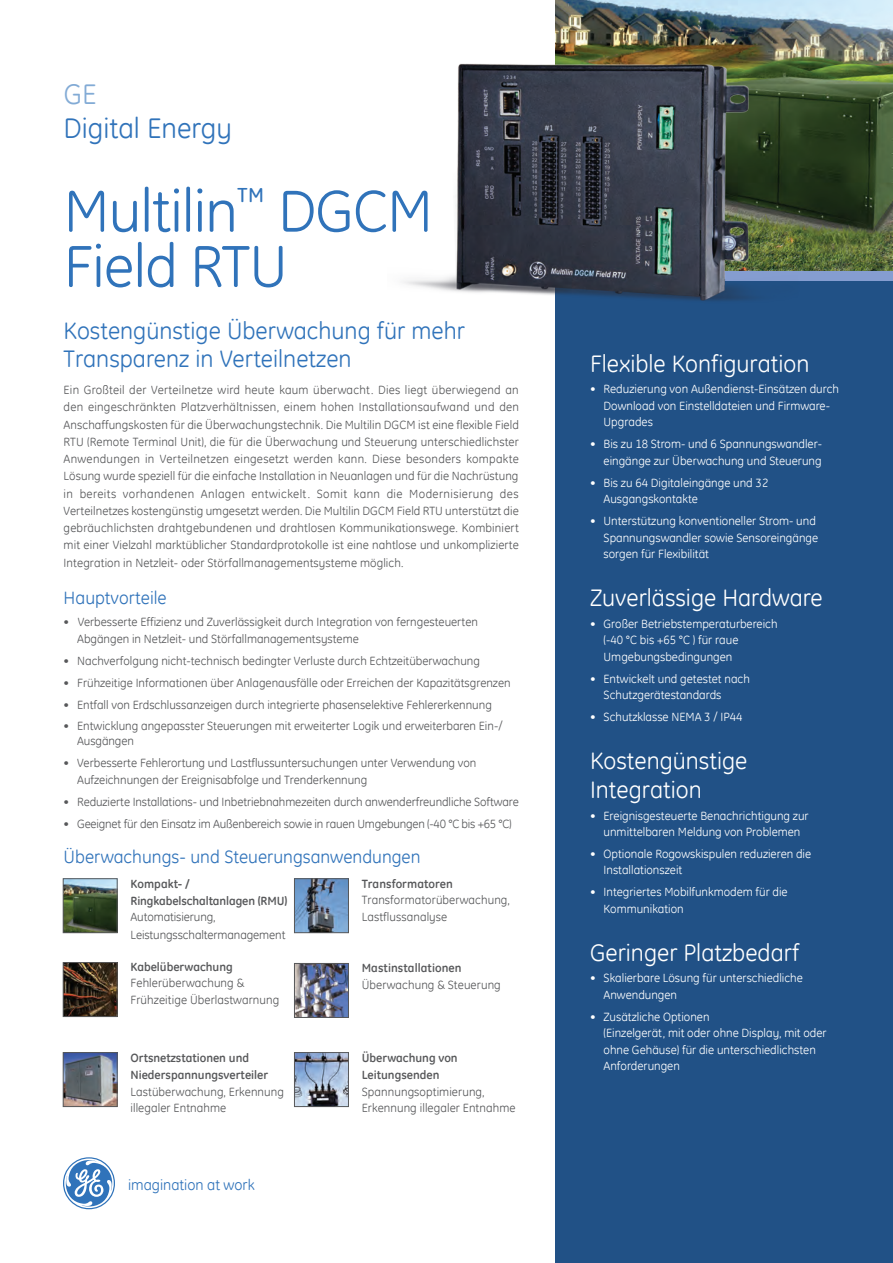
<style>
.page{position:relative;width:893px;height:1263px;background:#fff}
.page>*{position:absolute;margin:0;border:0;box-sizing:border-box;transform-origin:0 0}
.t1{font:72px "GE Logo Font";color:#3073ba}
.t2{font:60px/55.2px "GE Inspira";letter-spacing:-.015em;color:#3073ba}
.t3{font:28.5px/33.5px "GE Inspira";color:#3073ba}
.Heading_2_White{font:24px/28.8px "GE Inspira";color:#fff}
.Heading_2{font:24px/28.8px "GE Inspira";color:#3073ba}
.Heading_3{font:18px "GE Inspira";color:#3073ba}
.t4{font:15px "GE Inspira";color:#3073ba}
.Copy{font:12px/17.2px "GE Inspira";color:#57585a}
.t5{font:12px/16.5px "GE Inspira";color:#fff}
.Sub-Section_heading{font:700 12px/17.2px "GE Inspira";color:#57585a}
.Copy-2{font:700 12px/17.2px "GE Inspira";letter-spacing:.005em;color:#57585a}
</style>
<div class="page">
<img style="left:555px;top:0;width:338px;height:271px">
<div style="left:555px;top:274px;width:338px;height:989px;background:#215186"></div>
<div style="left:567px;top:271px;width:326px;height:10px;background:#859dd0"></div>
<img style="left:403px;top:41px;width:397px;height:260px">
<img style="left:65px;top:880px;width:50px;height:51px">
<div style="left:63px;top:878px;width:54px;height:55px;border:1px solid #57585a"></div>
<img style="left:65px;top:964px;width:50px;height:51px">
<div style="left:63px;top:962px;width:54px;height:55px;border:1px solid #57585a"></div>
<img style="left:65px;top:1054px;width:50px;height:51px">
<div style="left:63px;top:1052px;width:54px;height:55px;border:1px solid #57585a"></div>
<img style="left:296px;top:880px;width:51px;height:51px">
<div style="left:294px;top:878px;width:55px;height:55px;border:1px solid #57585a"></div>
<img style="left:296px;top:965px;width:51px;height:51px">
<div style="left:294px;top:963px;width:55px;height:55px;border:1px solid #57585a"></div>
<img style="left:296px;top:1054px;width:51px;height:51px">
<div style="left:294px;top:1052px;width:55px;height:55px;border:1px solid #57585a"></div>
<h3 class="t3" style="left:64px;top:77px;width:170px">GE<br>Digital Energy</h3>
<p class="t2" style="left:64px;top:182px;width:371px">Multilin<sup>™</sup> DGCM<br>Field RTU</p>
<p class="Heading_2" style="left:64px;top:315px;width:403px">Kostengünstige Überwachung für mehr<br>Transparenz in Verteilnetzen</p>
<p class="Copy" style="left:64px;top:381px;width:457px;text-align:justify">Ein Großteil der Verteilnetze wird heute kaum überwacht. Dies liegt überwiegend an den eingeschränkten Platzverhältnissen, einem hohen Installationsaufwand und den Anschaffungskosten für die Überwachungstechnik. Die Multilin DGCM ist eine flexible Field RTU (Remote Terminal Unit), die für die Überwachung und Steuerung unterschiedlichster Anwendungen in Verteilnetzen eingesetzt werden kann. Diese besonders kompakte Lösung wurde speziell für die einfache Installation in Neuanlagen und für die Nachrüstung in bereits vorhandenen Anlagen entwickelt. Somit kann die Modernisierung des Verteilnetzes kostengünstig umgesetzt werden. Die Multilin DGCM Field RTU unterstützt die gebräuchlichsten drahtgebundenen und drahtlosen Kommunikationswege. Kombiniert mit einer Vielzahl marktüblicher Standardprotokolle ist eine nahtlose und unkomplizierte Integration in Netzleit- oder Störfallmanagementsysteme möglich.</p>
<p class="Heading_3" style="left:64px;top:587px;width:105px">Hauptvorteile</p>
<p class="Copy" style="left:77px;top:614px;width:402px;line-height:16.5px;text-indent:-14px">• Verbesserte Effizienz und Zuverlässigkeit durch Integration von ferngesteuerten<br>Abgängen in Netzleit- und Störfallmanagementsysteme</p>
<p class="Copy" style="left:64px;top:652px;width:418px">• Nachverfolgung nicht-technisch bedingter Verluste durch Echtzeitüberwachung</p>
<p class="Copy" style="left:64px;top:674px;width:449px">• Frühzeitige Informationen über Anlagenausfälle oder Erreichen der Kapazitätsgrenzen</p>
<p class="Copy" style="left:64px;top:695px;width:430px">• Entfall von Erdschlussanzeigen durch integrierte phasenselektive Fehlererkennung</p>
<p class="Copy" style="left:77px;top:718px;width:427px;line-height:15px;text-indent:-14px">• Entwicklung angepasster Steuerungen mit erweiterter Logik und erweiterbaren Ein-/<br>Ausgängen</p>
<p class="Copy" style="left:77px;top:755px;width:401px;line-height:16.5px;text-indent:-14px">• Verbesserte Fehlerortung und Lastflussuntersuchungen unter Verwendung von<br>Aufzeichnungen der Ereignisabfolge und Trenderkennung</p>
<p class="Copy" style="left:64px;top:793px;width:457px">• Reduzierte Installations- und Inbetriebnahmezeiten durch anwenderfreundliche Software</p>
<p class="Copy" style="left:64px;top:815px;width:450px">• Geeignet für den Einsatz im Außenbereich sowie in rauen Umgebungen (-40 °C bis +65 °C)</p>
<p class="Heading_3" style="left:64px;top:845px;width:358px">Überwachungs- und Steuerungsanwendungen</p>
<p class="Copy-2" style="left:130px;top:874px;width:158px">Kompakt- /<br>Ringkabelschaltanlagen (RMU)</p>
<p class="Copy" style="left:130px;top:908px;width:156px">Automatisierung,<br>Leistungsschaltermanagement</p>
<p class="Sub-Section_heading" style="left:130px;top:957px;width:104px">Kabelüberwachung</p>
<p class="Copy" style="left:130px;top:974px;width:115px">Fehlerüberwachung &amp;</p>
<p class="Copy" style="left:130px;top:990px;width:150px">Frühzeitige Überlastwarnung</p>
<p class="Copy-2" style="left:362px;top:874px;width:93px">Transformatoren</p>
<p class="Copy" style="left:362px;top:891px;width:150px">Transformatorüberwachung,<br>Lastflussanalyse</p>
<p class="Copy-2" style="left:362px;top:958px;width:101px">Mastinstallationen</p>
<p class="Copy" style="left:362px;top:976px;width:141px">Überwachung &amp; Steuerung</p>
<p class="Sub-Section_heading" style="left:130px;top:1049px;width:139px">Ortsnetzstationen und<br>Niederspannungsverteiler</p>
<p class="Copy" style="left:130px;top:1083px;width:155px;line-height:16.5px">Lastüberwachung, Erkennung illegaler Entnahme</p>
<h1 class="t1" style="left:63px;top:1142px;width:53px">g</h1>
<p class="t4" style="left:128px;top:1175px;width:128px">imagination at work</p>
<p class="Sub-Section_heading" style="left:362px;top:1049px;width:97px">Überwachung von<br>Leitungsenden</p>
<p class="Copy" style="left:362px;top:1083px;width:155px;line-height:16.5px">Spannungsoptimierung,<br>Erkennung illegaler Entnahme</p>
<p class="Heading_2_White" style="left:590px;top:348px;width:221px">Flexible Konfiguration</p>
<p class="t5" style="left:604px;top:381px;width:237px;text-indent:-14px">• Reduzierung von Außendienst-Einsätzen durch<br>Download von Einstelldateien und Firmware-<br>Upgrades</p>
<p class="t5" style="left:590px;top:436px;width:233px;text-align:right">• Bis zu 18 Strom- und 6 Spannungswandler&shy;eingänge zur Überwachung und Steuerung</p>
<p class="t5" style="left:604px;top:474px;width:166px;text-indent:-14px">• Bis zu 64 Digitaleingänge und 32<br>Ausgangskontakte</p>
<p class="t5" style="left:604px;top:512px;width:216px;text-indent:-14px">• Unterstützung konventioneller Strom- und<br>Spannungswandler sowie Sensoreingänge sorgen für Flexibilität</p>
<p class="Heading_2_White" style="left:590px;top:583px;width:234px">Zuverlässige Hardware</p>
<p class="t5" style="left:604px;top:615px;width:175px;text-indent:-14px">• Großer Betriebstemperaturbereich (-40 °C bis +65 °C ) für raue<br>Umgebungsbedingungen</p>
<p class="t5" style="left:604px;top:670px;width:148px;text-indent:-14px">• Entwickelt und getestet nach<br>Schutzgerätestandards</p>
<p class="t5" style="left:590px;top:708px;width:154px">• Schutzklasse NEMA 3 / IP44</p>
<p class="Heading_2_White" style="left:590px;top:745px;width:159px">Kostengünstige<br>Integration</p>
<p class="t5" style="left:590px;top:807px;width:220px;text-align:center">• Ereignisgesteuerte Benachrichtigung zur unmittelbaren Meldung von Problemen</p>
<p class="t5" style="left:604px;top:845px;width:209px;text-indent:-14px">• Optionale Rogowskispulen reduzieren die<br>Installationszeit</p>
<p class="t5" style="left:604px;top:884px;width:186px;text-indent:-14px">• Integriertes Mobilfunkmodem für die<br>Kommunikation</p>
<p class="Heading_2_White" style="left:590px;top:937px;width:211px">Geringer Platzbedarf</p>
<p class="t5" style="left:604px;top:970px;width:201px;text-indent:-14px">• Skalierbare Lösung für unterschiedliche<br>Anwendungen</p>
<p class="t5" style="left:604px;top:1008px;width:225px;text-indent:-14px">• Zusätzliche Optionen<br>(Einzelgerät, mit oder ohne Display, mit oder ohne Gehäuse) für die unterschiedlichsten<br>Anforderungen</p>
</div>
